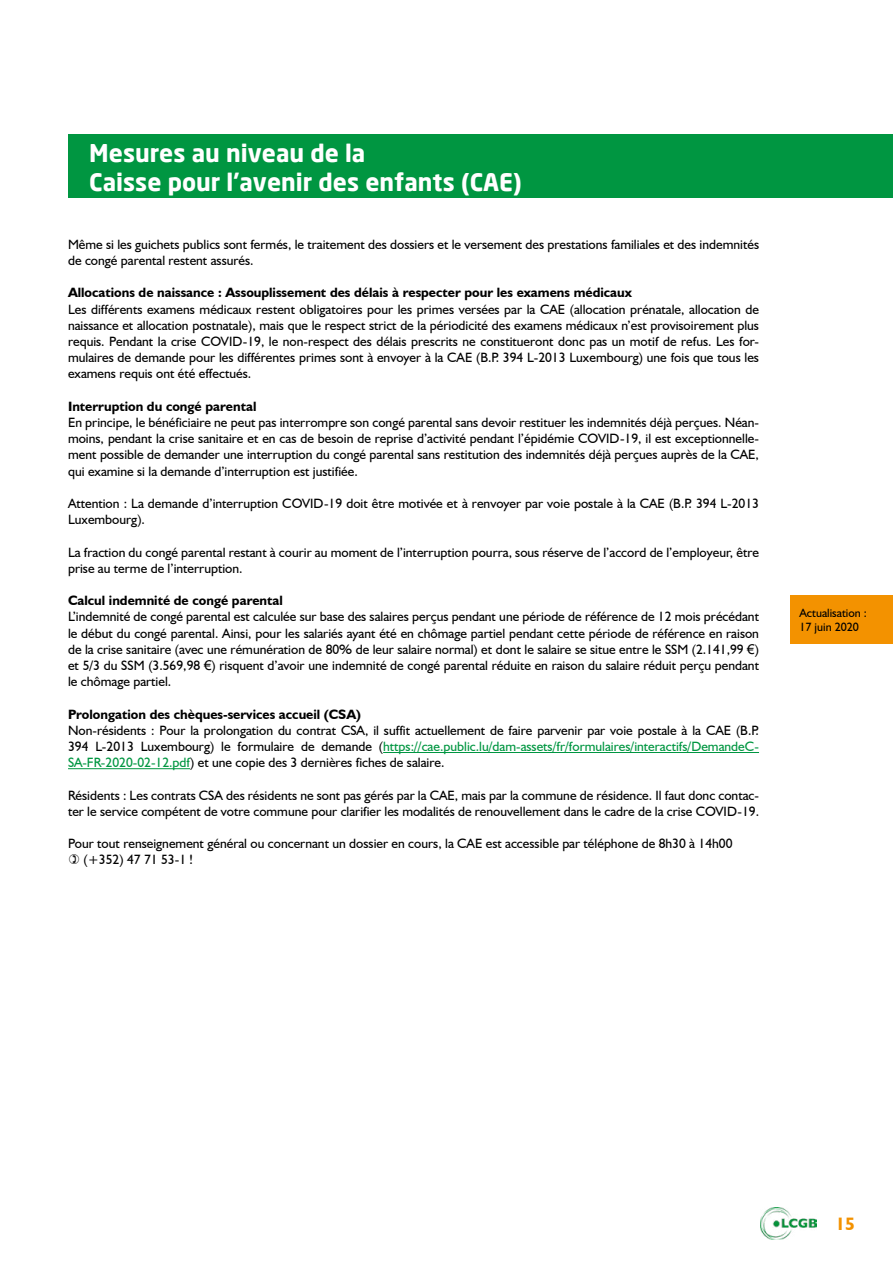
<style>
.page{position:relative;width:893px;height:1263px;background:#fff}
.page>*{position:absolute;margin:0;border:0;box-sizing:border-box;transform-origin:0 0}
.t1{font:700 24px/28.8px "Neo Sans";color:#fff}
.t2{font:700 18px "Humanist 521 BT";color:#f39200}
.t3{font:13.5px/16.2px "Humanist 521 BT";color:#000}
.t4{font:700 13.5px "Humanist 521 BT";color:#000}
.t5{font:12px/14.4px "Humanist 521 BT";color:#000}
.s1{font-family:"Arial"}
.s2{color:#009641}
</style>
<div class="page">
<img style="left:761px;top:1207px;width:56px;height:33px">
<div style="left:791px;top:595px;width:102px;height:49px;background:#f39200"></div>
<hr style="left:383px;top:752px;width:376px;height:1px;background:#009641">
<hr style="left:68px;top:768px;width:122px;height:1px;background:#009641">
<div style="left:68px;top:134px;width:825px;height:64px;background:#009641"></div>
<h1 class="t1" style="left:89px;top:138px;width:434px">Mesures au niveau de la<br>Caisse pour l’avenir des enfants (CAE)</h1>
<p class="t3" style="left:68px;top:236px;width:692px">Même si les guichets publics sont fermés, le traitement des dossiers et le versement des prestations familiales et des indemnités de congé parental restent assurés.</p>
<p class="t4" style="left:68px;top:284px;width:566px">Allocations de naissance : Assouplissement des délais à respecter pour les examens médicaux</p>
<p class="t3" style="left:68px;top:301px;width:692px;text-align:justify">Les différents examens médicaux restent obligatoires pour les primes versées par la CAE (allocation prénatale, allocation de naissance et allocation postnatale), mais que le respect strict de la périodicité des examens médicaux n’est provisoirement plus requis. Pendant la crise COVID-19, le non-respect des délais prescrits ne constitueront donc pas un motif de refus. Les for&shy;mulaires de demande pour les différentes primes sont à envoyer à la CAE (B.P. 394 L-2013 Luxembourg) une fois que tous les examens requis ont été effectués.</p>
<p class="t4" style="left:68px;top:398px;width:190px">Interruption du congé parental</p>
<p class="t3" style="left:68px;top:414px;width:692px;text-align:justify">En principe, le bénéficiaire ne peut pas interrompre son congé parental sans devoir restituer les indemnités déjà perçues. Néan&shy;moins, pendant la crise sanitaire et en cas de besoin de reprise d’activité pendant l’épidémie COVID-19, il est exceptionnelle&shy;ment possible de demander une interruption du congé parental sans restitution des indemnités déjà perçues auprès de la CAE, qui examine si la demande d’interruption est justifiée.</p>
<p class="t3" style="left:68px;top:495px;width:692px">Attention : La demande d’interruption COVID-19 doit être motivée et à renvoyer par voie postale à la CAE (B.P. 394 L-2013<br>Luxembourg).</p>
<p class="t3" style="left:68px;top:544px;width:692px">La fraction du congé parental restant à courir au moment de l’interruption pourra, sous réserve de l’accord de l’employeur, être prise au terme de l’interruption.</p>
<p class="t4" style="left:68px;top:592px;width:216px">Calcul indemnité de congé parental</p>
<p class="t3" style="left:68px;top:608px;width:692px;text-align:justify">L’indemnité de congé parental est calculée sur base des salaires perçus pendant une période de référence de 12 mois précédant le début du congé parental. Ainsi, pour les salariés ayant été en chômage partiel pendant cette période de référence en raison de la crise sanitaire (avec une rémunération de 80% de leur salaire normal) et dont le salaire se situe entre le SSM (2.141,99 <span class="s1">€</span>) et 5/3 du SSM (3.569,98 <span class="s1">€</span>) risquent d’avoir une indemnité de congé parental réduite en raison du salaire réduit perçu pendant le chômage partiel.</p>
<p class="t4" style="left:68px;top:705px;width:294px">Prolongation des chèques-services accueil (CSA)</p>
<p class="t3" style="left:68px;top:722px;width:692px;text-align:justify">Non-résidents : Pour la prolongation du contrat CSA, il suffit actuellement de faire parvenir par voie postale à la CAE (B.P.<br>394 L-2013 Luxembourg) le formulaire de demande (<span class="s2">https://cae.public.lu/dam-assets/fr/formulaires/interactifs/DemandeC-SA-FR-2020-02-12.pdf</span>) et une copie des 3 dernières fiches de salaire.</p>
<p class="t3" style="left:68px;top:787px;width:692px">Résidents : Les contrats CSA des résidents ne sont pas gérés par la CAE, mais par la commune de résidence. Il faut donc contac&shy;ter le service compétent de votre commune pour clarifier les modalités de renouvellement dans le cadre de la crise COVID-19.</p>
<p class="t3" style="left:83px;top:835px;width:651px;text-indent:-15px">Pour tout renseignement général ou concernant un dossier en cours, la CAE est accessible par téléphone de 8h30 à 14h00 (+352) 47 71 53-1 !</p>
<p class="t5" style="left:799px;top:605px;width:69px">Actualisation :<br>17 juin 2020</p>
<h2 class="t2" style="left:835px;top:1213px;width:21px">15</h2>
</div>
